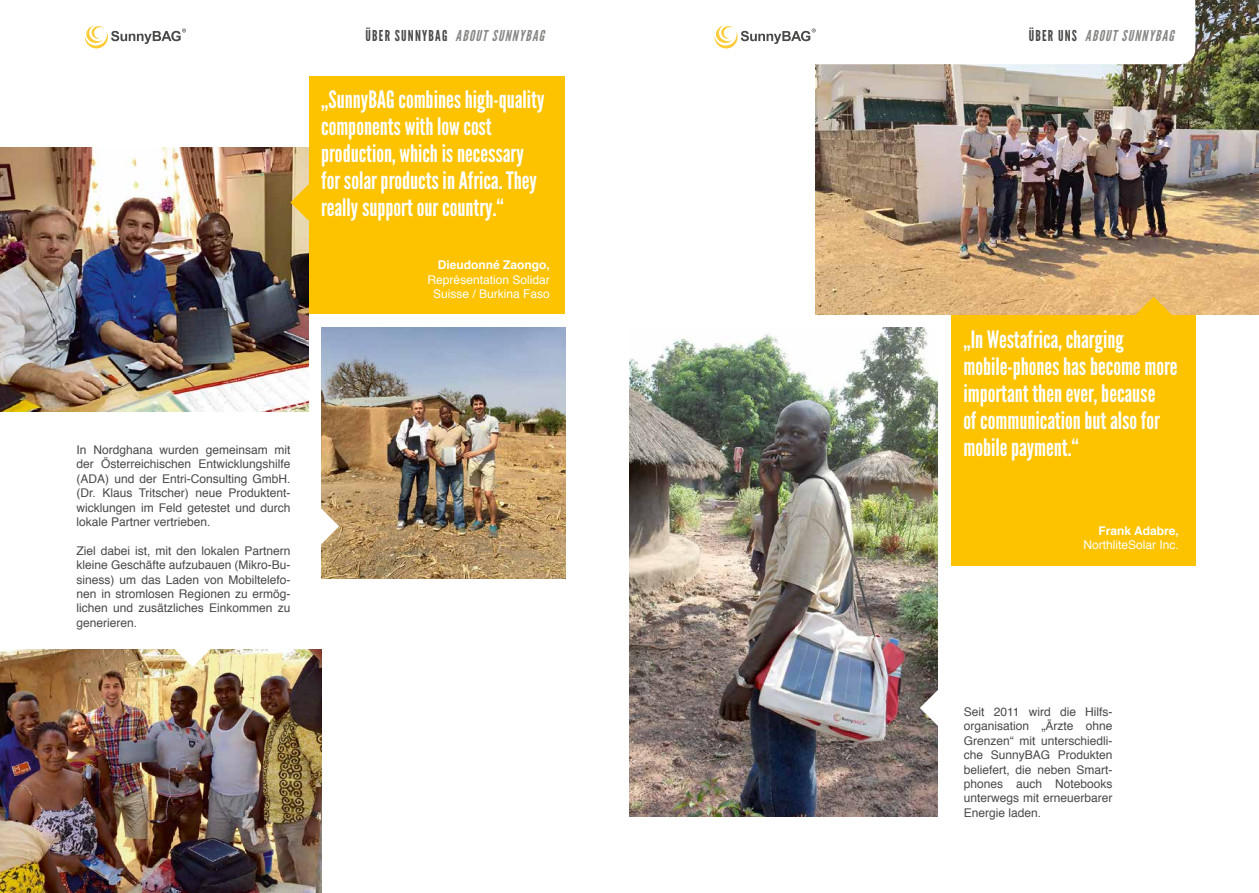
<style>
.page{position:relative;width:1259px;height:893px;background:#fff}
.page>*{position:absolute;margin:0;border:0;box-sizing:border-box;transform-origin:0 0}
.t1{font:24px/27px "League Gothic";color:#fff}
.t2{font:italic 15px "League Gothic";letter-spacing:.08em;color:#878786}
.t3{font:12px/14.4px "Helvetica";color:#494948;text-align:justify}
.t4{font:12px/14.4px "Helvetica";color:#fff;text-align:center}
.t5{font:700 12px "Helvetica";color:#fff}
.s1{font-style:normal;color:#494948}
</style>
<div class="page">
<div style="left:950px;top:315px;width:245px;height:251px;background:#fdc300"></div>
<img style="left:815px;top:0;width:444px;height:315px">
<svg style="left:714px;top:0;width:481px;height:64px"></svg>
<svg style="left:84px;top:25px;width:102px;height:24px"></svg>
<img style="left:0;top:147px;width:308px;height:264px">
<img style="left:321px;top:327px;width:245px;height:251px">
<img style="left:629px;top:327px;width:309px;height:489px">
<img style="left:0;top:649px;width:321px;height:244px">
<svg style="left:321px;top:508px;width:18px;height:36px"></svg>
<svg style="left:174px;top:649px;width:36px;height:18px"></svg>
<svg style="left:920px;top:690px;width:18px;height:36px"></svg>
<svg style="left:1135px;top:297px;width:36px;height:18px"></svg>
<svg style="left:290px;top:184px;width:19px;height:36px"></svg>
<div style="left:309px;top:77px;width:256px;height:237px;background:#fdc300"></div>
<p class="t3" style="left:77px;top:443px;width:216px">In Nordghana wurden gemeinsam mit der Österreichischen Entwicklungshilfe (ADA) und der Entri-Consulting GmbH. (Dr. Klaus Tritscher) neue Produktent&shy;wicklungen im Feld getestet und durch lokale Partner vertrieben.</p>
<p class="t3" style="left:77px;top:544px;width:216px">Ziel dabei ist, mit den lokalen Partnern kleine Geschäfte aufzubauen (Mikro-Bu&shy;siness) um das Laden von Mobiltelefo&shy;nen in stromlosen Regionen zu ermög&shy;lichen und zusätzliches Einkommen zu generieren.</p>
<p class="t2" style="left:365px;top:27px;width:180px"><span class="s1">ÜBER SUNNYBAG</span> ABOUT SUNNYBAG</p>
<p class="t2" style="left:1028px;top:27px;width:147px"><span class="s1">ÜBER UNS</span> ABOUT SUNNYBAG</p>
<h1 class="t1" style="left:321px;top:86px;width:225px">„SunnyBAG combines high-quality components with low cost production, which is necessary for solar products in Africa. They really support our country.“</h1>
<p class="t5" style="left:438px;top:255px;width:114px">Dieudonné Zaongo,</p>
<p class="t4" style="left:428px;top:273px;width:124px">Représentation Solidar<br>Suisse / Burkina Faso</p>
<h1 class="t1" style="left:963px;top:326px;width:216px">„In Westafrica, charging mobile-phones has become more important then ever, because<br>of communication but also for mobile payment.“</h1>
<p class="t5" style="left:1098px;top:521px;width:82px">Frank Adabre,</p>
<p class="t4" style="left:1083px;top:538px;width:97px">NorthliteSolar Inc.</p>
<p class="t3" style="left:963px;top:705px;width:150px">Seit 2011 wird die Hilfs&shy;organisation „Ärzte ohne Grenzen“ mit unterschiedli&shy;che SunnyBAG Produkten beliefert, die neben Smart&shy;phones auch Notebooks unterwegs mit erneuerbarer Energie laden.</p>
</div>
